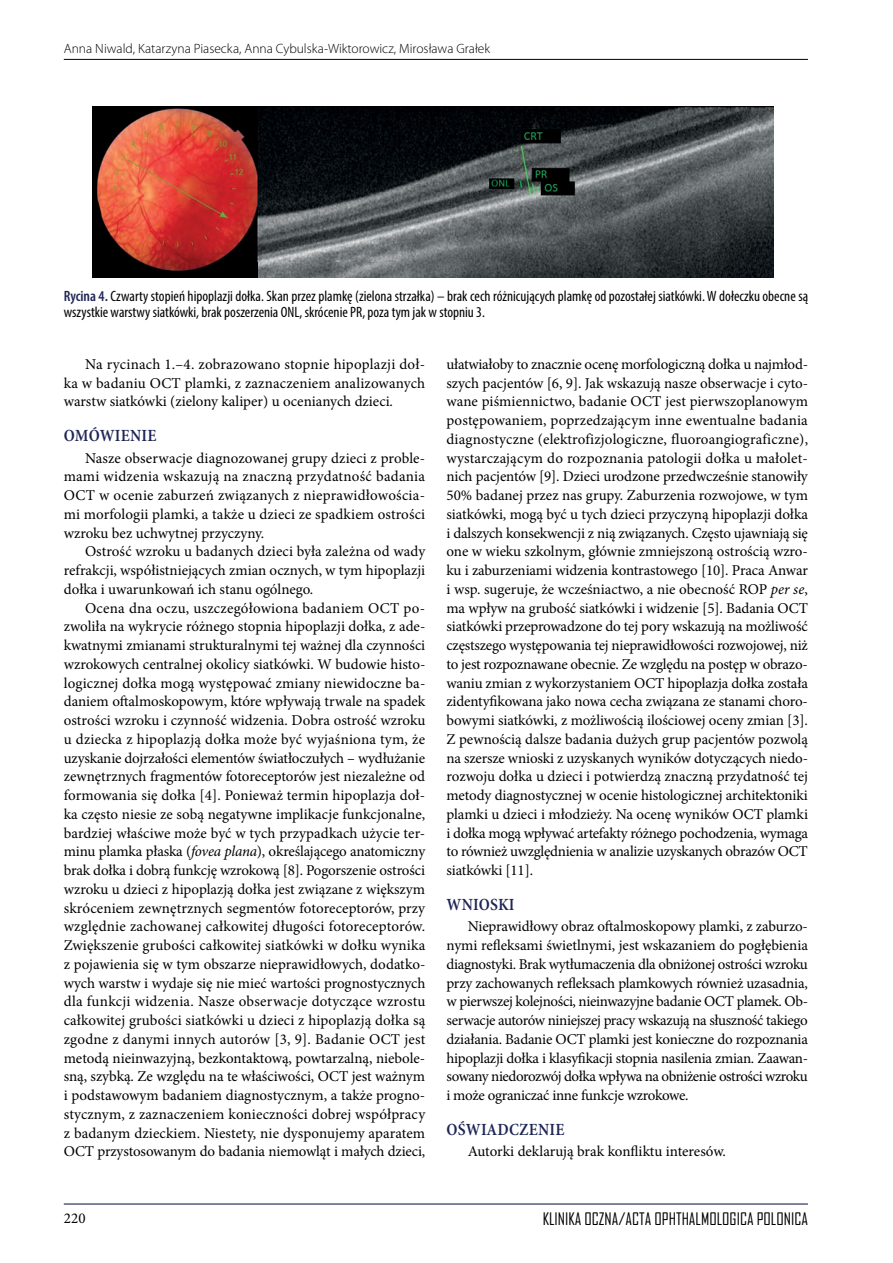
<style>
.page{position:relative;width:893px;height:1263px;background:#fff}
.page>*{position:absolute;margin:0;border:0;box-sizing:border-box;transform-origin:0 0}
.t1{font:600 condensed 17.25px "Minion Pro";letter-spacing:.01em;color:#1e2556}
.t2{font:16.5px "Agency FB";color:#000}
.t3{font:15px/18.8px "Minion Pro";letter-spacing:-.01em;color:#000;text-align:justify}
.t4{font:condensed 15px/16.5px "Myriad Pro";color:#000}
.t5{font:300 13.5px "Myriad Pro";color:#000}
.s1{font-weight:600;color:#1e2556}
.s2{font-style:italic}
</style>
<div class="page">
<hr style="left:64px;top:1203px;width:744px;height:1px;background:#1e2556">
<hr style="left:64px;top:59px;width:744px;height:1px;background:#000">
<img style="left:93px;top:106px;width:680px;height:171px">
<p class="t5" style="left:64px;top:41px;width:428px">Anna Niwald, Katarzyna Piasecka, Anna Cybulska-Wiktorowicz, Mirosława Grałek</p>
<p class="t4" style="left:64px;top:287px;width:746px"><span class="s1">Rycina 4.</span> Czwarty stopień hipoplazji dołka. Skan przez plamkę (zielona strzałka) – brak cech różnicujących plamkę od pozostałej siatkówki. W dołeczku obecne są wszystkie warstwy siatkówki, brak poszerzenia ONL, skrócenie PR, poza tym jak w stopniu 3.</p>
<p class="t3" style="left:64px;top:355px;width:363px;text-indent:21px">Na rycinach 1.–4. zobrazowano stopnie hipoplazji doł&shy;ka w badaniu OCT plamki, z zaznaczeniem analizowanych warstw siatkówki (zielony kaliper) u ocenianych dzieci.</p>
<p class="t1" style="left:64px;top:424px;width:94px">OMÓWIENIE</p>
<p class="t3" style="left:64px;top:448px;width:363px;text-indent:21px">Nasze obserwacje diagnozowanej grupy dzieci z proble&shy;mami widzenia wskazują na znaczną przydatność badania OCT w ocenie zaburzeń związanych z nieprawidłowościa&shy;mi morfologii plamki, a także u dzieci ze spadkiem ostrości wzroku bez uchwytnej przyczyny.</p>
<p class="t3" style="left:64px;top:542px;width:363px;text-indent:21px">Ostrość wzroku u badanych dzieci była zależna od wady refrakcji, współistniejących zmian ocznych, w tym hipoplazji dołka i uwarunkowań ich stanu ogólnego.</p>
<p class="t3" style="left:64px;top:598px;width:363px;text-indent:21px">Ocena dna oczu, uszczegółowiona badaniem OCT po&shy;zwoliła na wykrycie różnego stopnia hipoplazji dołka, z ade&shy;kwatnymi zmianami strukturalnymi tej ważnej dla czynności wzrokowych centralnej okolicy siatkówki. W budowie histo&shy;logicznej dołka mogą występować zmiany niewidoczne ba&shy;daniem oftalmoskopowym, które wpływają trwale na spadek ostrości wzroku i czynność widzenia. Dobra ostrość wzroku u dziecka z hipoplazją dołka może być wyjaśniona tym, że uzyskanie dojrzałości elementów światłoczułych – wydłużanie zewnętrznych fragmentów fotoreceptorów jest niezależne od formowania się dołka [4]. Ponieważ termin hipoplazja doł&shy;ka często niesie ze sobą negatywne implikacje funkcjonalne, bardziej właściwe może być w tych przypadkach użycie ter&shy;minu plamka płaska (<span class="s2">fovea plana</span>), określającego anatomiczny brak dołka i dobrą funkcję wzrokową [8]. Pogorszenie ostrości wzroku u dzieci z hipoplazją dołka jest związane z większym skróceniem zewnętrznych segmentów fotoreceptorów, przy względnie zachowanej całkowitej długości fotoreceptorów.<br>Zwiększenie grubości całkowitej siatkówki w dołku wynika z pojawienia się w tym obszarze nieprawidłowych, dodatko&shy;wych warstw i wydaje się nie mieć wartości prognostycznych dla funkcji widzenia. Nasze obserwacje dotyczące wzrostu całkowitej grubości siatkówki u dzieci z hipoplazją dołka są zgodne z danymi innych autorów [3, 9]. Badanie OCT jest metodą nieinwazyjną, bezkontaktową, powtarzalną, niebole&shy;sną, szybką. Ze względu na te właściwości, OCT jest ważnym i podstawowym badaniem diagnostycznym, a także progno&shy;stycznym, z zaznaczeniem konieczności dobrej współpracy z badanym dzieckiem. Niestety, nie dysponujemy aparatem OCT przystosowanym do badania niemowląt i małych dzieci,</p>
<p class="t3" style="left:446px;top:355px;width:363px">ułatwiałoby to znacznie ocenę morfologiczną dołka u najmłod&shy;szych pacjentów [6, 9]. Jak wskazują nasze obserwacje i cyto&shy;wane piśmiennictwo, badanie OCT jest pierwszoplanowym postępowaniem, poprzedzającym inne ewentualne badania diagnostyczne (elektrofizjologiczne, fluoroangiograficzne), wystarczającym do rozpoznania patologii dołka u małolet&shy;nich pacjentów [9]. Dzieci urodzone przedwcześnie stanowiły 50% badanej przez nas grupy. Zaburzenia rozwojowe, w tym siatkówki, mogą być u tych dzieci przyczyną hipoplazji dołka i dalszych konsekwencji z nią związanych. Często ujawniają się one w wieku szkolnym, głównie zmniejszoną ostrością wzro&shy;ku i zaburzeniami widzenia kontrastowego [10]. Praca Anwar i wsp. sugeruje, że wcześniactwo, a nie obecność ROP <span class="s2">per se</span>, ma wpływ na grubość siatkówki i widzenie [5]. Badania OCT siatkówki przeprowadzone do tej pory wskazują na możliwość częstszego występowania tej nieprawidłowości rozwojowej, niż to jest rozpoznawane obecnie. Ze względu na postęp w obrazo&shy;waniu zmian z wykorzystaniem OCT hipoplazja dołka została zidentyfikowana jako nowa cecha związana ze stanami choro&shy;bowymi siatkówki, z możliwością ilościowej oceny zmian [3].<br>Z pewnością dalsze badania dużych grup pacjentów pozwolą na szersze wnioski z uzyskanych wyników dotyczących niedo&shy;rozwoju dołka u dzieci i potwierdzą znaczną przydatność tej metody diagnostycznej w ocenie histologicznej architektoniki plamki u dzieci i młodzieży. Na ocenę wyników OCT plamki i dołka mogą wpływać artefakty różnego pochodzenia, wymaga to również uwzględnienia w analizie uzyskanych obrazów OCT siatkówki [11].</p>
<p class="t1" style="left:447px;top:892px;width:70px">WNIOSKI</p>
<p class="t3" style="left:446px;top:917px;width:363px;text-indent:21px">Nieprawidłowy obraz oftalmoskopowy plamki, z zaburzo&shy;nymi refleksami świetlnymi, jest wskazaniem do pogłębienia diagnostyki. Brak wytłumaczenia dla obniżonej ostrości wzroku przy zachowanych refleksach plamkowych również uzasadnia, w pierwszej kolejności, nieinwazyjne badanie OCT plamek. Ob&shy;serwacje autorów niniejszej pracy wskazują na słuszność takiego działania. Badanie OCT plamki jest konieczne do rozpoznania hipoplazji dołka i klasyfikacji stopnia nasilenia zmian. Zaawan&shy;sowany niedorozwój dołka wpływa na obniżenie ostrości wzroku i może ograniczać inne funkcje wzrokowe.</p>
<p class="t1" style="left:447px;top:1117px;width:119px">OŚWIADCZENIE</p>
<p class="t3" style="left:468px;top:1142px;width:260px">Autorki deklarują brak konfliktu interesów.</p>
<p class="t3" style="left:64px;top:1209px;width:23px">220</p>
<p class="t2" style="left:543px;top:1208px;width:267px">KLINIKA OCZNA/ACTA OPHTHALMOLOGICA POLONICA</p>
</div>
